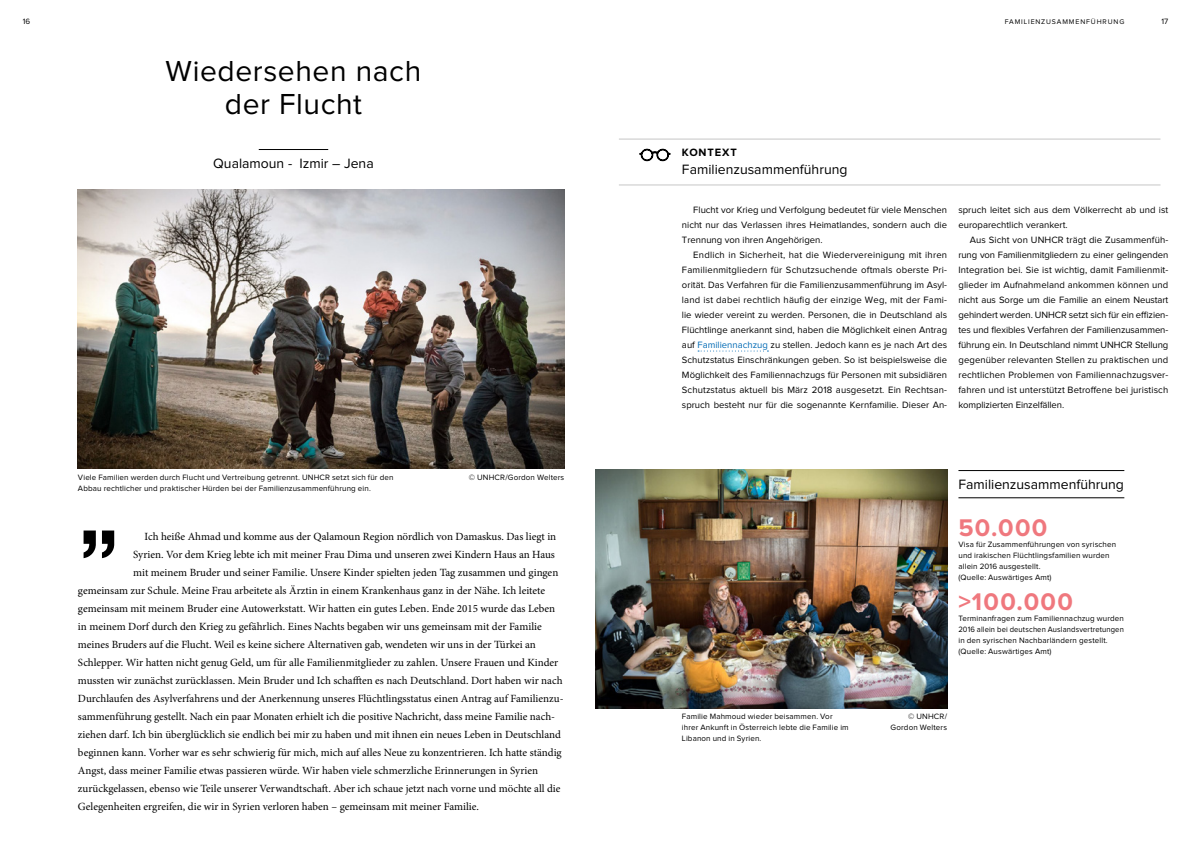
<style>
.page{position:relative;width:1191px;height:842px;background:#fff}
.page>*{position:absolute;margin:0;border:0;box-sizing:border-box;transform-origin:0 0}
.t1{font:30px/33px "Proxima Nova";letter-spacing:.02em;color:#000;text-align:center}
.t2{font:700 25px "Proxima Nova";letter-spacing:.055em;color:#ef787e}
.t3{font:14px "Proxima Nova";color:#000}
.t4{font:11px "Minion Pro";color:#000}
.t5{font:700 11px "Proxima Nova";letter-spacing:.08em;color:#000}
.t6{font:9.5px/15px "Proxima Nova";color:#000;text-align:justify}
.t7{font:8px/11px "Proxima Nova";letter-spacing:.015em;color:#000}
.t8{font:7px "Proxima Nova";letter-spacing:.13em;color:#000}
.s1{color:#006ab4}
</style>
<div class="page">
<hr style="left:259px;top:149px;width:69px;height:1px;background:#000">
<img style="left:78px;top:189px;width:486px;height:279px">
<svg style="left:84px;top:530px;width:30px;height:28px"></svg>
<svg style="left:698px;top:351px;width:70px;height:1px"></svg>
<hr style="left:619px;top:139px;width:541px;height:1px;background:#c6c6c6">
<hr style="left:619px;top:184px;width:541px;height:1px;background:#c6c6c6">
<svg style="left:639px;top:148px;width:32px;height:14px"></svg>
<img style="left:595px;top:470px;width:352px;height:238px">
<hr style="left:958px;top:470px;width:166px;height:1px;background:#000">
<hr style="left:958px;top:497px;width:166px;height:1px;background:#000">
<p class="t8" style="left:1004px;top:18px;width:121px">FAMILIENZUSAMMENFÜHRUNG</p>
<p class="t7" style="left:23px;top:16px;width:9px">16</p>
<p class="t7" style="left:1161px;top:16px;width:8px">17</p>
<h1 class="t1" style="left:166px;top:56px;width:257px">Wiedersehen nach der Flucht</h1>
<p class="t3" style="left:213px;top:157px;width:162px">Qualamoun - Izmir – Jena</p>
<p class="t7" style="left:78px;top:473px;width:317px">Viele Familien werden durch Flucht und Vertreibung getrennt. UNHCR setzt sich für den<br>Abbau rechtlicher und praktischer Hürden bei der Familienzusammenführung ein.</p>
<p class="t7" style="left:469px;top:473px;width:97px">© UNHCR/Gordon Welters</p>
<p class="t4" style="left:145px;top:529px;width:413px">Ich heiße Ahmad und komme aus der Qalamoun Region nördlich von Damaskus. Das liegt in</p>
<p class="t4" style="left:133px;top:547px;width:423px">Syrien. Vor dem Krieg lebte ich mit meiner Frau Dima und unseren zwei Kindern Haus an Haus</p>
<p class="t4" style="left:133px;top:565px;width:426px">mit meinem Bruder und seiner Familie. Unsere Kinder spielten jeden Tag zusammen und gingen</p>
<p class="t4" style="left:78px;top:583px;width:468px">gemeinsam zur Schule. Meine Frau arbeitete als Ärztin in einem Krankenhaus ganz in der Nähe. Ich leitete</p>
<p class="t4" style="left:78px;top:601px;width:478px">gemeinsam mit meinem Bruder eine Autowerkstatt. Wir hatten ein gutes Leben. Ende 2015 wurde das Leben</p>
<p class="t4" style="left:78px;top:619px;width:465px">in meinem Dorf durch den Krieg zu gefährlich. Eines Nachts begaben wir uns gemeinsam mit der Familie</p>
<p class="t4" style="left:78px;top:637px;width:459px">meines Bruders auf die Flucht. Weil es keine sichere Alternativen gab, wendeten wir uns in der Türkei an</p>
<p class="t4" style="left:78px;top:655px;width:482px">Schlepper. Wir hatten nicht genug Geld, um für alle Familienmitglieder zu zahlen. Unsere Frauen und Kinder</p>
<p class="t4" style="left:78px;top:673px;width:486px">mussten wir zunächst zurücklassen. Mein Bruder und Ich schafften es nach Deutschland. Dort haben wir nach</p>
<p class="t4" style="left:78px;top:691px;width:487px">Durchlaufen des Asylverfahrens und der Anerkennung unseres Flüchtlingsstatus einen Antrag auf Familienzu-</p>
<p class="t4" style="left:78px;top:709px;width:479px">sammenführung gestellt. Nach ein paar Monaten erhielt ich die positive Nachricht, dass meine Familie nach-</p>
<p class="t4" style="left:78px;top:727px;width:484px">ziehen darf. Ich bin überglücklich sie endlich bei mir zu haben und mit ihnen ein neues Leben in Deutschland</p>
<p class="t4" style="left:78px;top:745px;width:485px">beginnen kann. Vorher war es sehr schwierig für mich, mich auf alles Neue zu konzentrieren. Ich hatte ständig</p>
<p class="t4" style="left:78px;top:763px;width:461px">Angst, dass meiner Familie etwas passieren würde. Wir haben viele schmerzliche Erinnerungen in Syrien</p>
<p class="t4" style="left:78px;top:781px;width:484px">zurückgelassen, ebenso wie Teile unserer Verwandtschaft. Aber ich schaue jetzt nach vorne und möchte all die</p>
<p class="t4" style="left:78px;top:799px;width:402px">Gelegenheiten ergreifen, die wir in Syrien verloren haben – gemeinsam mit meiner Familie.</p>
<p class="t5" style="left:682px;top:147px;width:56px">KONTEXT</p>
<p class="t3" style="left:682px;top:163px;width:167px">Familienzusammenführung</p>
<p class="t6" style="left:682px;top:203px;width:267px;text-indent:11px">Flucht vor Krieg und Verfolgung bedeutet für viele Menschen nicht nur das Verlassen ihres Heimatlandes, sondern auch die Trennung von ihren Angehörigen.</p>
<p class="t6" style="left:682px;top:248px;width:267px;text-indent:11px">Endlich in Sicherheit, hat die Wiedervereinigung mit ihren Familienmitgliedern für Schutzsuchende oftmals oberste Pri&shy;orität. Das Verfahren für die Familienzusammenführung im Asyl&shy;land ist dabei rechtlich häufig der einzige Weg, mit der Fami&shy;lie wieder vereint zu werden. Personen, die in Deutschland als Flüchtlinge anerkannt sind, haben die Möglichkeit einen Antrag auf <span class="s1">Familiennachzug</span> zu stellen. Jedoch kann es je nach Art des Schutzstatus Einschränkungen geben. So ist beispielsweise die Möglichkeit des Familiennachzugs für Personen mit subsidiären Schutzstatus aktuell bis März 2018 ausgesetzt. Ein Rechtsan&shy;spruch besteht nur für die sogenannte Kernfamilie. Dieser An-</p>
<p class="t6" style="left:958px;top:203px;width:211px">spruch leitet sich aus dem Völkerrecht ab und ist europarechtlich verankert.</p>
<p class="t6" style="left:958px;top:233px;width:211px;text-indent:11px">Aus Sicht von UNHCR trägt die Zusammenfüh&shy;rung von Familienmitgliedern zu einer gelingenden Integration bei. Sie ist wichtig, damit Familienmit&shy;glieder im Aufnahmeland ankommen können und nicht aus Sorge um die Familie an einem Neustart gehindert werden. UNHCR setzt sich für ein effizien&shy;tes und flexibles Verfahren der Familienzusammen&shy;führung ein. In Deutschland nimmt UNHCR Stellung gegenüber relevanten Stellen zu praktischen und rechtlichen Problemen von Familiennachzugsver&shy;fahren und ist unterstützt Betroffene bei juristisch komplizierten Einzelfällen.</p>
<p class="t7" style="left:682px;top:711px;width:168px">Familie Mahmoud wieder beisammen. Vor ihrer Ankunft in Österreich lebte die Familie im<br>Libanon und in Syrien.</p>
<p class="t3" style="left:958px;top:478px;width:167px">Familienzusammenführung</p>
<h2 class="t2" style="left:958px;top:516px;width:90px">50.000</h2>
<p class="t7" style="left:958px;top:539px;width:159px">Visa für Zusammenführungen von syrischen und irakischen Flüchtlingsfamilien wurden allein 2016 ausgestellt.<br>(Quelle: Auswärtiges Amt)</p>
<h2 class="t2" style="left:958px;top:590px;width:116px">&gt;100.000</h2>
<p class="t7" style="left:958px;top:613px;width:167px">Terminanfragen zum Familiennachzug wurden 2016 allein bei deutschen Auslandsvertretungen in den syrischen Nachbarländern gestellt. (Quelle: Auswärtiges Amt)</p>
<p class="t7" style="left:890px;top:711px;width:58px;text-align:right">© UNHCR/<br>Gordon Welters</p>
</div>
